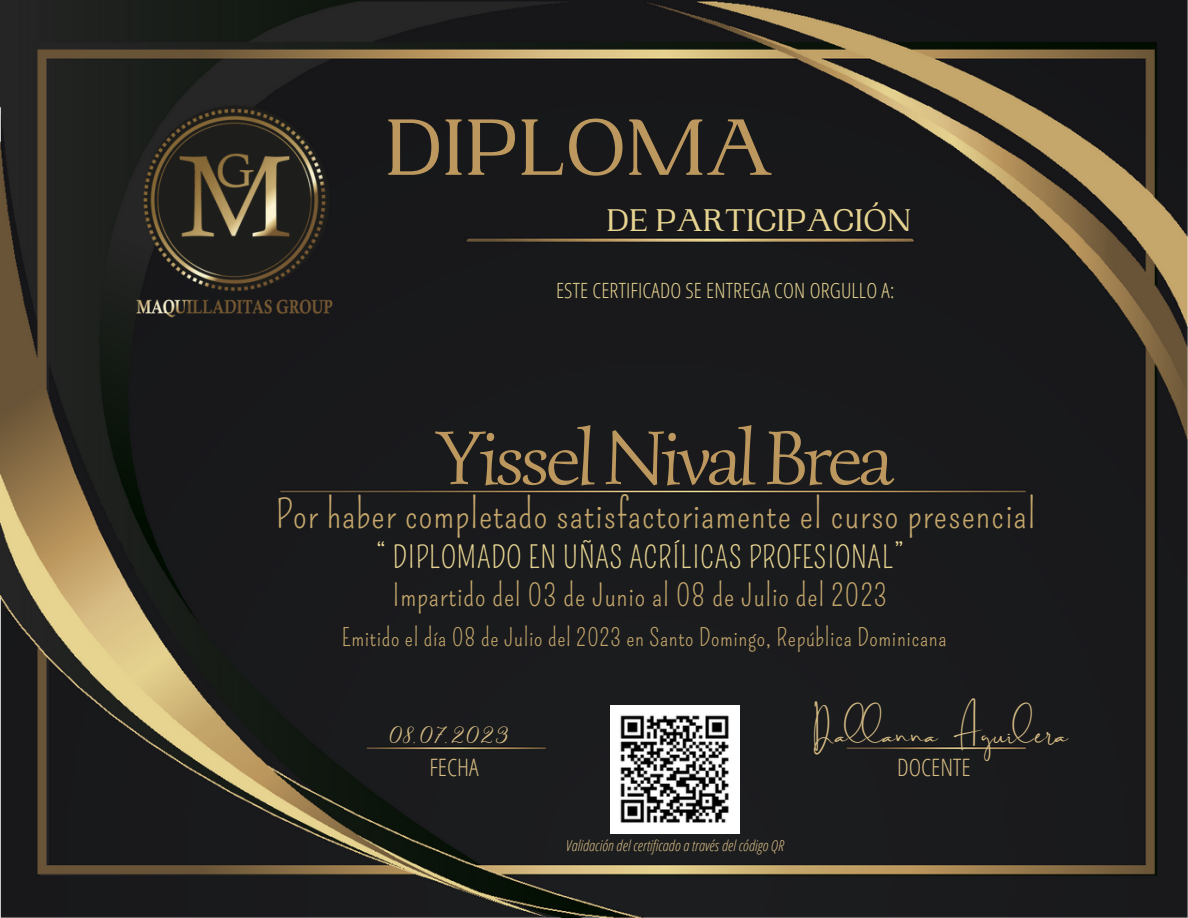
<style>
.page{position:relative;width:1188px;height:918px;background:#fff}
.page>*{position:absolute;margin:0;border:0;box-sizing:border-box;transform-origin:0 0}
.t1{font:500 84px "PP Woodland";color:#bc975e}
.t2{font:78.15px "Simonetta";letter-spacing:-.055em;color:#bc975e}
.t3{font:39px "Pompiere";letter-spacing:.025em;color:#c5a76c}
.t4{font:36px "Brilliant Signature 1";letter-spacing:.03em;color:#d9be85}
.t5{font:500 33px "PP Woodland";color:#e7d491}
.t6{font:30px "Pompiere";letter-spacing:.025em;color:#c5a76c}
.t7{font:30px "Pompiere";letter-spacing:.025em;color:#e7d491}
.t8{font:24px "Pompiere";letter-spacing:.025em;color:#c5a76c}
.t9{font:300 24px "Open Sans Condensed";color:#d9be85}
.t10{font:24px "Stoic";letter-spacing:.08em;color:#d9be85}
.t11{font:300 21px "Open Sans Condensed";letter-spacing:.01em;color:#e7d491}
.t12{font:italic 300 15px "Open Sans Condensed";letter-spacing:.01em;color:#d9be85}
</style>
<div class="page">
<img style="left:0;top:0;width:1188px;height:918px">
<img style="left:100px;top:102px;width:270px;height:216px">
<img style="left:611px;top:705px;width:128px;height:129px">
<p class="t1" style="left:385px;top:99px;width:390px">DIPLOMA</p>
<p class="t5" style="left:607px;top:201px;width:306px">DE PARTICIPACIÓN</p>
<p class="t11" style="left:556px;top:276px;width:340px">ESTE CERTIFICADO SE ENTREGA CON ORGULLO A:</p>
<p class="t2" style="left:436px;top:409px;width:460px">Yissel Nival Brea</p>
<p class="t3" style="left:276px;top:491px;width:761px">Por haber completado satisfactoriamente el curso presencial</p>
<p class="t7" style="left:376px;top:540px;width:529px">“ DIPLOMADO EN UÑAS ACRÍLICAS PROFESIONAL”</p>
<p class="t6" style="left:393px;top:578px;width:496px">Impartido del 03 de Junio al 08 de Julio del 2023</p>
<p class="t8" style="left:342px;top:624px;width:606px">Emitido el día 08 de Julio del 2023 en Santo Domingo, República Dominicana</p>
<p class="t4" style="left:807px;top:715px;width:262px">Dallanna Aguilera</p>
<p class="t10" style="left:388px;top:724px;width:121px">08.07.2023</p>
<p class="t9" style="left:429px;top:750px;width:51px">FECHA</p>
<p class="t9" style="left:897px;top:750px;width:75px">DOCENTE</p>
<p class="t12" style="left:566px;top:835px;width:219px">Validación del certificado a través del código QR</p>
</div>
